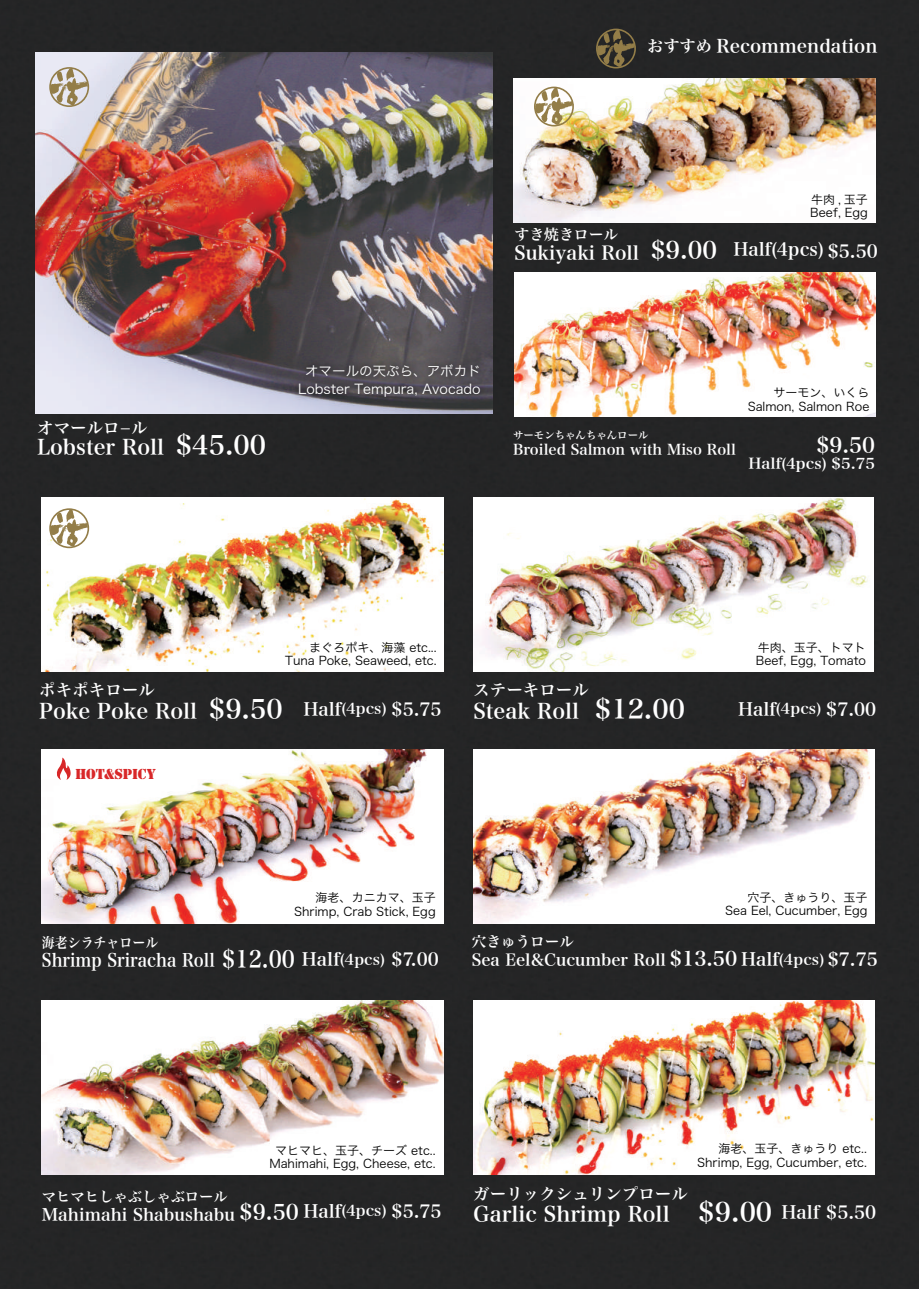
<style>
.page{position:relative;width:919px;height:1289px;background:#fff}
.page>*{position:absolute;margin:0;border:0;box-sizing:border-box;transform-origin:0 0}
.t1{font:26.55px "Hira Min Pro W6";color:#fff}
.t2{font:21px "Hira Min Pro W6";color:#fff}
.t3{font:18.9px "Hira Min Pro W6";color:#fff}
.t4{font:18.3px "Hira Min Pro W6";color:#fff}
.t5{font:18.15px "Hira Min Pro W6";color:#fff;scale:.9 1}
.t6{font:18px "Hira Min Pro W6";color:#fff}
.t7{font:16.8px "Hira Min Pro W6";color:#fff}
.t8{font:16.5px "Hira Min Pro W6";color:#fff}
.t9{font:16.35px "Hira Min Pro W6";color:#fff}
.t10{font:14.85px "Hira Min Pro W6";color:#fff}
.t11{font:14.7px "Hira Min Pro W6";color:#fff;scale:1.06 1}
.t12{font:14.55px "Hira Min Pro W6";color:#fff}
.t13{font:14.25px "Hira Min Pro W6";color:#fff}
.t14{font:14.25px "Hira Min Pro W6";color:#fff;scale:.9 1}
.t15{font:13.5px/18px "Hira Kaku Pro W3";color:#fff;text-align:center}
.t16{font:13.5px "Stencil Std";letter-spacing:-.015em;color:#d82728}
.t17{font:12px/13.5px "Hira Kaku Pro W3";color:#030303;text-align:right}
.t18{font:12px/13.5px "Hira Kaku Pro N W3";color:#030303;text-align:right}
.t19{font:10.35px "Hira Min Pro W6";color:#fff}
.s1{font-size:16.2px}
.s2{font-size:23.85px}
.s3{font-size:26.55px}
.s4{font-size:14.7px}
.s5{font-size:23.55px}
.s6{font-size:18px}
.s7{font-size:19.95px}
.s8{font-size:21.3px}
</style>
<div class="page">
<div style="left:0;top:0;width:918px;height:1288px;background:#252526"></div>
<img style="left:42px;top:497px;width:401px;height:174px">
<img style="left:35px;top:52px;width:457px;height:361px">
<img style="left:473px;top:497px;width:400px;height:174px">
<img style="left:514px;top:79px;width:361px;height:144px">
<img style="left:514px;top:273px;width:361px;height:144px">
<img style="left:42px;top:749px;width:401px;height:174px">
<img style="left:473px;top:749px;width:401px;height:174px">
<img style="left:42px;top:1000px;width:401px;height:174px">
<img style="left:473px;top:1000px;width:401px;height:174px">
<svg style="left:56px;top:757px;width:15px;height:22px"></svg>
<img style="left:69px;top:761px;width:93px;height:28px">
<img style="left:288px;top:353px;width:203px;height:56px">
<svg style="left:596px;top:29px;width:40px;height:39px;background:#544b34"></svg>
<svg style="left:49px;top:67px;width:40px;height:40px;background:#c2b9a9"></svg>
<svg style="left:49px;top:508px;width:40px;height:40px"></svg>
<svg style="left:534px;top:87px;width:40px;height:39px"></svg>
<h3 class="t4" style="left:647px;top:30px;width:232px"><span class="s1">おすすめ</span> Recommendation</h3>
<p class="t10" style="left:514px;top:221px;width:105px">すき焼きロール</p>
<h3 class="t3" style="left:514px;top:236px;width:204px">Sukiyaki Roll <span class="s2">$9.00</span></h3>
<p class="t17" style="left:810px;top:191px;width:59px;text-align:left">牛肉 , 玉子<br>Beef, Egg</p>
<h3 class="t6" style="left:733px;top:234px;width:146px">Half(4pcs) $5.50</h3>
<h3 class="t8" style="left:37px;top:413px;width:112px">オマールロ-ル</h3>
<h2 class="t2" style="left:37px;top:428px;width:128px">Lobster Roll</h2>
<h1 class="t1" style="left:176px;top:421px;width:92px">$45.00</h1>
<p class="t15" style="left:298px;top:360px;width:184px">オマールの天ぷら、アボカド<br>Lobster Tempura, Avocado</p>
<p class="t18" style="left:747px;top:385px;width:123px">サーモン、いくら<br>Salmon, Salmon Roe</p>
<p class="t19" style="left:513px;top:426px;width:137px">サーモンちゃんちゃんロール</p>
<p class="t12" style="left:513px;top:437px;width:224px">Broiled Salmon with Miso Roll</p>
<h2 class="t2" style="left:816px;top:427px;width:60px">$9.50</h2>
<p class="t11" style="left:748px;top:451px;width:121px">Half(4pcs) $5.75</p>
<p class="t17" style="left:285px;top:639px;width:153px">まぐろポキ、海藻 etc...<br>Tuna Poke, Seaweed, etc.</p>
<p class="t17" style="left:755px;top:639px;width:112px;text-align:left">牛肉、玉子、トマト<br>Beef, Egg, Tomato</p>
<h3 class="t8" style="left:39px;top:675px;width:117px">ポキポキロール</h3>
<h2 class="t2" style="left:39px;top:692px;width:245px">Poke Poke Roll <span class="s3">$9.50</span></h2>
<p class="t16" style="left:75px;top:765px;width:82px">Hot&amp;Spicy</p>
<h3 class="t6" style="left:303px;top:693px;width:140px">Half<span class="s4">(4pcs)</span> $5.75</h3>
<h3 class="t8" style="left:473px;top:675px;width:117px">ステーキロール</h3>
<h2 class="t2" style="left:473px;top:692px;width:213px">Steak Roll <span class="s3">$12.00</span></h2>
<h3 class="t6" style="left:738px;top:693px;width:140px">Half<span class="s4">(4pcs)</span> $7.00</h3>
<p class="t17" style="left:294px;top:890px;width:143px">海老、カニカマ、玉子<br>Shrimp, Crab Stick, Egg</p>
<p class="t17" style="left:725px;top:889px;width:144px">穴子、きゅうり、玉子<br>Sea Eel, Cucumber, Egg</p>
<p class="t14" style="left:42px;top:930px;width:131px">海老シラチャロール</p>
<p class="t12" style="left:472px;top:928px;width:104px">穴きゅうロール</p>
<h3 class="t5" style="left:42px;top:944px;width:442px">Shrimp Sriracha Roll <span class="s5">$12.00</span> <span class="s6">Half</span><sup>(4pcs)</sup> <span class="s6">$7.00</span></h3>
<h3 class="t9" style="left:472px;top:945px;width:407px">Sea Eel&amp;Cucumber Roll <span class="s7">$13.50</span> <span class="s6">Half</span><span class="s4">(4pcs)</span> <span class="s6">$7.75</span></h3>
<p class="t17" style="left:269px;top:1142px;width:168px;text-align:center">マヒマヒ、玉子、チーズ etc..<br>Mahimahi, Egg, Cheese, etc.</p>
<p class="t17" style="left:697px;top:1140px;width:171px">海老、玉子、きゅうり etc..<br>Shrimp, Egg, Cucumber, etc.</p>
<p class="t13" style="left:42px;top:1184px;width:188px">マヒマヒしゃぶしゃぶロール</p>
<h3 class="t7" style="left:42px;top:1199px;width:258px">Mahimahi Shabushabu <span class="s8">$9.50</span></h3>
<h3 class="t6" style="left:303px;top:1194px;width:140px">Half<span class="s4">(4pcs)</span> $5.75</h3>
<h3 class="t8" style="left:473px;top:1178px;width:216px">ガーリックシュリンプロール</h3>
<h2 class="t2" style="left:473px;top:1195px;width:300px">Garlic Shrimp Roll <span class="s3">$9.00</span></h2>
<h3 class="t6" style="left:781px;top:1196px;width:96px">Half $5.50</h3>
</div>
